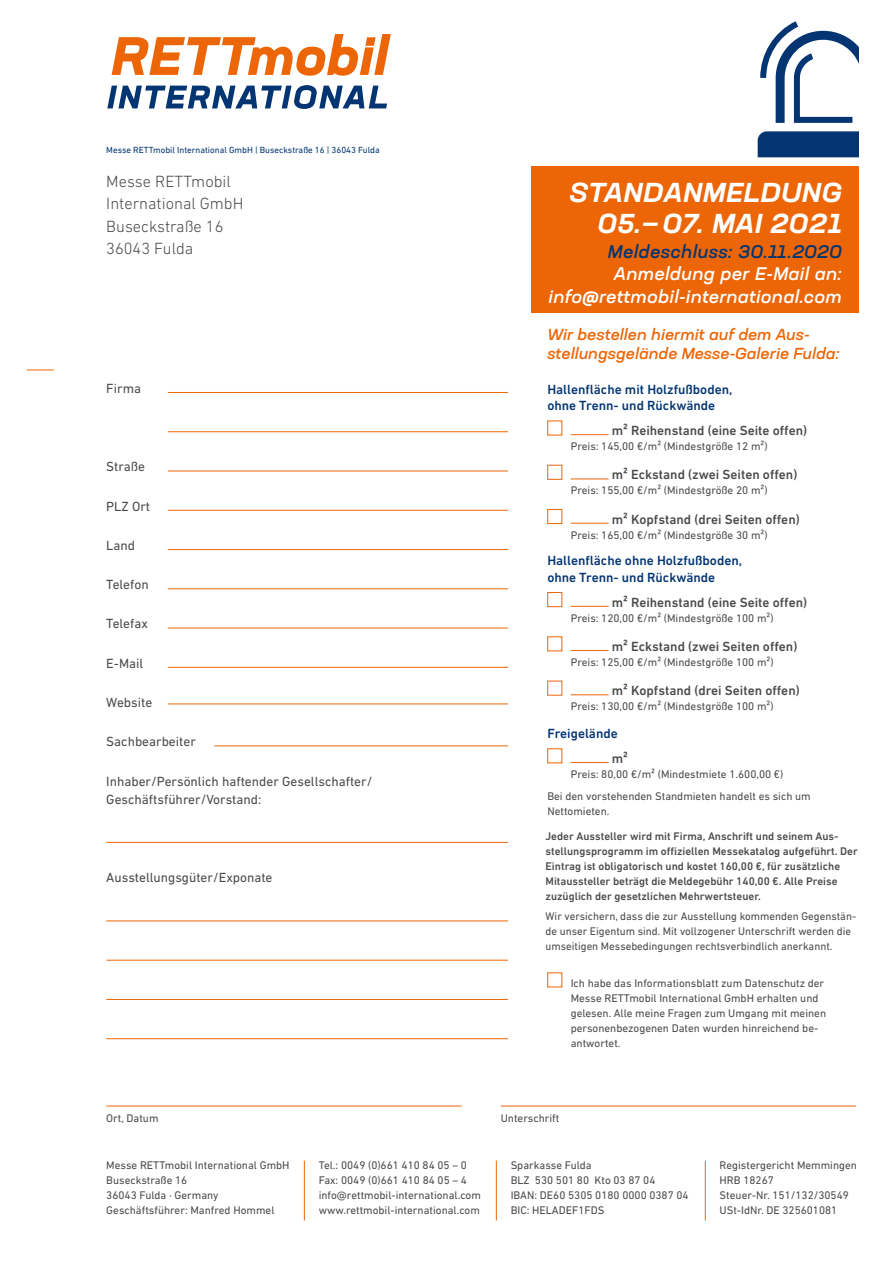
<style>
.page{position:relative;width:893px;height:1263px;background:#fff}
.page>*{position:absolute;margin:0;border:0;box-sizing:border-box;transform-origin:0 0}
.t1{font:italic 700 expanded 27px/31.5px "Neusa Next Std";letter-spacing:.03em;color:#fff;text-align:right}
.t2{font:italic 500 expanded 18px/22.5px "Neusa Next Std";letter-spacing:.01em;color:#fff;text-align:right}
.t3{font:italic 500 expanded 18px "Neusa Next Std";letter-spacing:.015em;color:#033572}
.t4{font:300 16.5px/22.5px "DIN Next LT Pro";color:#4a4a49}
.t5{font:italic 500 expanded 15.75px/19.5px "Neusa Next Std";color:#ec6608}
.t6{font:500 13.5px "DIN Next LT Pro";color:#4a4a49}
.t7{font:13.5px/18px "DIN Next LT Pro";color:#4a4a49}
.t8{font:500 13.5px/16.5px "DIN Next LT Pro";color:#033572}
.t9{font:11.25px/15px "DIN Next LT Pro";color:#4a4a49}
.t10{font:500 11.25px/15px "DIN Next LT Pro";color:#4a4a49}
.t11{font:9px "DIN Next LT Pro";color:#033572}
</style>
<div class="page">
<div style="left:531px;top:166px;width:328px;height:147px;background:#ec6608"></div>
<hr style="left:106px;top:1106px;width:356px;height:1px;background:#ec6608">
<hr style="left:501px;top:1106px;width:355px;height:1px;background:#ec6608">
<hr style="left:168px;top:392px;width:340px;height:1px;background:#ec6608">
<hr style="left:168px;top:431px;width:340px;height:1px;background:#ec6608">
<hr style="left:168px;top:471px;width:340px;height:1px;background:#ec6608">
<hr style="left:168px;top:510px;width:340px;height:1px;background:#ec6608">
<hr style="left:168px;top:549px;width:340px;height:1px;background:#ec6608">
<hr style="left:168px;top:588px;width:340px;height:1px;background:#ec6608">
<hr style="left:168px;top:628px;width:340px;height:1px;background:#ec6608">
<hr style="left:168px;top:667px;width:340px;height:1px;background:#ec6608">
<hr style="left:168px;top:703px;width:340px;height:1px;background:#ec6608">
<hr style="left:214px;top:745px;width:294px;height:1px;background:#ec6608">
<hr style="left:106px;top:842px;width:402px;height:1px;background:#ec6608">
<hr style="left:106px;top:920px;width:402px;height:1px;background:#ec6608">
<hr style="left:106px;top:960px;width:402px;height:1px;background:#ec6608">
<hr style="left:106px;top:999px;width:402px;height:1px;background:#ec6608">
<hr style="left:106px;top:1038px;width:402px;height:1px;background:#ec6608">
<div style="left:547px;top:421px;width:15px;height:14px;border:1px solid #ec6608"></div>
<hr style="left:571px;top:434px;width:38px;height:1px;background:#ec6608">
<div style="left:547px;top:465px;width:15px;height:15px;border:1px solid #ec6608"></div>
<hr style="left:571px;top:479px;width:38px;height:1px;background:#ec6608">
<div style="left:547px;top:509px;width:15px;height:15px;border:1px solid #ec6608"></div>
<hr style="left:571px;top:523px;width:38px;height:1px;background:#ec6608">
<div style="left:547px;top:592px;width:15px;height:15px;border:1px solid #ec6608"></div>
<hr style="left:571px;top:606px;width:38px;height:1px;background:#ec6608">
<div style="left:547px;top:636px;width:15px;height:15px;border:1px solid #ec6608"></div>
<hr style="left:571px;top:650px;width:38px;height:1px;background:#ec6608">
<div style="left:547px;top:681px;width:15px;height:14px;border:1px solid #ec6608"></div>
<hr style="left:571px;top:694px;width:38px;height:1px;background:#ec6608">
<div style="left:547px;top:748px;width:15px;height:15px;border:1px solid #ec6608"></div>
<hr style="left:571px;top:762px;width:38px;height:1px;background:#ec6608">
<svg style="left:27px;top:370px;width:27px;height:1px"></svg>
<svg style="left:758px;top:21px;width:101px;height:136px"></svg>
<svg style="left:112px;top:34px;width:279px;height:42px"></svg>
<svg style="left:107px;top:85px;width:280px;height:24px"></svg>
<hr style="left:304px;top:1160px;width:1px;height:60px;background:#ec6608">
<hr style="left:496px;top:1160px;width:1px;height:60px;background:#ec6608">
<hr style="left:705px;top:1160px;width:1px;height:60px;background:#ec6608">
<div style="left:547px;top:972px;width:15px;height:15px;border:1px solid #ec6608"></div>
<p class="t11" style="left:106px;top:145px;width:275px">Messe RETTmobil International GmbH | Buseckstraße 16 | 36043 Fulda</p>
<h3 class="t4" style="left:106px;top:170px;width:139px">Messe RETTmobil<br>International GmbH<br>Buseckstraße 16<br>36043 Fulda</h3>
<p class="t7" style="left:106px;top:379px;width:36px">Firma</p>
<p class="t7" style="left:106px;top:458px;width:40px">Straße</p>
<p class="t7" style="left:106px;top:497px;width:45px">PLZ Ort</p>
<p class="t7" style="left:106px;top:536px;width:30px">Land</p>
<p class="t7" style="left:106px;top:575px;width:44px">Telefon</p>
<p class="t7" style="left:106px;top:615px;width:43px">Telefax</p>
<p class="t7" style="left:106px;top:654px;width:39px">E-Mail</p>
<p class="t7" style="left:106px;top:693px;width:48px">Website</p>
<p class="t7" style="left:106px;top:732px;width:91px">Sachbearbeiter</p>
<p class="t7" style="left:106px;top:772px;width:268px">Inhaber/Persönlich haftender Gesellschafter/<br>Geschäftsführer/Vorstand:</p>
<p class="t7" style="left:106px;top:868px;width:168px">Ausstellungsgüter/Exponate</p>
<h1 class="t1" style="left:569px;top:176px;width:274px">STANDANMELDUNG<br>05.— 07. MAI 2021</h1>
<h2 class="t3" style="left:608px;top:240px;width:236px">Meldeschluss: 30.11.2020</h2>
<h2 class="t2" style="left:548px;top:262px;width:295px">Anmeldung per E-Mail an: info@rettmobil-international.com</h2>
<h3 class="t5" style="left:547px;top:324px;width:294px">Wir bestellen hiermit auf dem Aus&shy;stellungsgelände Messe-Galerie Fulda:</h3>
<p class="t8" style="left:547px;top:381px;width:187px">Hallenfläche mit Holzfußboden, ohne Trenn- und Rückwände</p>
<p class="t6" style="left:612px;top:423px;width:197px">m² Reihenstand (eine Seite offen)</p>
<p class="t9" style="left:571px;top:439px;width:198px">Preis: 145,00 €/m² (Mindestgröße 12 m²)</p>
<p class="t6" style="left:612px;top:467px;width:187px">m² Eckstand (zwei Seiten offen)</p>
<p class="t9" style="left:571px;top:483px;width:198px">Preis: 155,00 €/m² (Mindestgröße 20 m²)</p>
<p class="t6" style="left:612px;top:511px;width:189px">m² Kopfstand (drei Seiten offen)</p>
<p class="t9" style="left:571px;top:527px;width:198px">Preis: 165,00 €/m² (Mindestgröße 30 m²)</p>
<p class="t8" style="left:547px;top:552px;width:196px">Hallenfläche ohne Holzfußboden, ohne Trenn- und Rückwände</p>
<p class="t6" style="left:612px;top:594px;width:197px">m² Reihenstand (eine Seite offen)</p>
<p class="t9" style="left:571px;top:610px;width:204px">Preis: 120,00 €/m² (Mindestgröße 100 m²)</p>
<p class="t6" style="left:612px;top:638px;width:187px">m² Eckstand (zwei Seiten offen)</p>
<p class="t9" style="left:571px;top:654px;width:204px">Preis: 125,00 €/m² (Mindestgröße 100 m²)</p>
<p class="t6" style="left:612px;top:683px;width:189px">m² Kopfstand (drei Seiten offen)</p>
<p class="t9" style="left:571px;top:699px;width:204px">Preis: 130,00 €/m² (Mindestgröße 100 m²)</p>
<p class="t8" style="left:547px;top:725px;width:72px">Freigelände</p>
<p class="t6" style="left:612px;top:750px;width:18px">m²</p>
<p class="t9" style="left:571px;top:766px;width:214px">Preis: 80,00 €/m² (Mindestmiete 1.600,00 €)</p>
<p class="t9" style="left:547px;top:789px;width:265px">Bei den vorstehenden Standmieten handelt es sich um<br>Nettomieten.</p>
<p class="t10" style="left:546px;top:829px;width:314px">Jeder Aussteller wird mit Firma, Anschrift und seinem Aus&shy;stellungsprogramm im offiziellen Messekatalog aufgeführt. Der Eintrag ist obligatorisch und kostet 160,00 €, für zusätzliche Mitaussteller beträgt die Meldegebühr 140,00 €. Alle Preise zuzüglich der gesetzlichen Mehrwertsteuer.</p>
<p class="t9" style="left:546px;top:908px;width:312px">Wir versichern, dass die zur Ausstellung kommenden Gegenstän&shy;de unser Eigentum sind. Mit vollzogener Unterschrift werden die umseitigen Messebedingungen rechtsverbindlich anerkannt.</p>
<p class="t9" style="left:571px;top:975px;width:257px">Ich habe das Informationsblatt zum Datenschutz der Messe RETTmobil International GmbH erhalten und gelesen. Alle meine Fragen zum Umgang mit meinen personenbezogenen Daten wurden hinreichend be&shy;antwortet.</p>
<p class="t9" style="left:106px;top:1110px;width:54px">Ort, Datum</p>
<p class="t9" style="left:501px;top:1110px;width:60px">Unterschrift</p>
<p class="t9" style="left:106px;top:1157px;width:185px">Messe RETTmobil International GmbH<br>Buseckstraße 16<br>36043 Fulda · Germany<br>Geschäftsführer: Manfred Hommel</p>
<p class="t9" style="left:319px;top:1157px;width:164px">Tel.: 0049 (0)661 410 84 05 – 0<br>Fax: 0049 (0)661 410 84 05 – 4 info@rettmobil-international.com www.rettmobil-international.com</p>
<p class="t9" style="left:511px;top:1157px;width:180px">Sparkasse Fulda<br>BLZ 530 501 80 Kto 03 87 04<br>IBAN: DE60 5305 0180 0000 0387 04<br>BIC: HELADEF1FDS</p>
<p class="t9" style="left:720px;top:1157px;width:139px">Registergericht Memmingen<br>HRB 18267<br>Steuer-Nr. 151/132/30549<br>USt-IdNr. DE 325601081</p>
</div>
